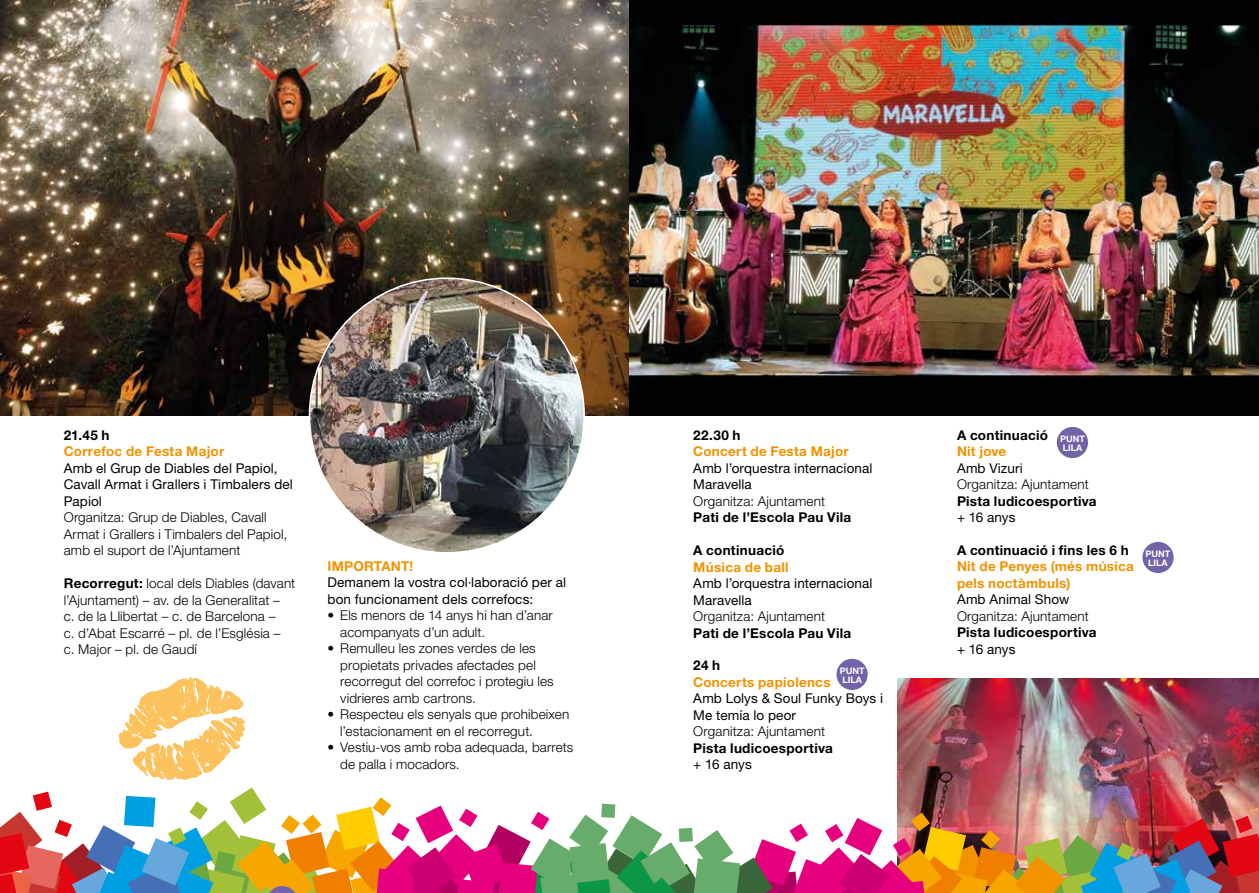
<style>
.page{position:relative;width:1259px;height:893px;background:#fff}
.page>*{position:absolute;margin:0;border:0;box-sizing:border-box;transform-origin:0 0}
.t1{font:300 13.5px/16.5px "Helvetica Neue LT Std";letter-spacing:.01em;color:#000}
.t2{font:13.5px/16.5px "Helvetica Neue LT Std";letter-spacing:.01em;color:#000}
.t3{font:700 13.5px "Helvetica Neue LT Std";letter-spacing:.02em;color:#000}
.t4{font:700 13.5px/16.5px "Helvetica Neue LT Std";letter-spacing:.02em;color:#f39200}
.t5{font:700 9px/9px "Helvetica Neue LT Std";color:#fff}
.s1{font-weight:700}
</style>
<div class="page">
<img style="left:897px;top:678px;width:362px;height:109px">
<div style="left:836px;top:659px;width:31px;height:31px;background:#7263a9;border-radius:50%"></div>
<div style="left:1056px;top:427px;width:32px;height:31px;background:#7263a9;border-radius:50%"></div>
<div style="left:1142px;top:542px;width:31px;height:31px;background:#7263a9;border-radius:50%"></div>
<img style="left:0;top:0;width:1259px;height:416px">
<img style="left:309px;top:278px;width:275px;height:275px;border-radius:137px">
<img style="left:0;top:787px;width:1259px;height:106px">
<svg style="left:119px;top:677px;width:127px;height:103px"></svg>
<p class="t3" style="left:64px;top:426px;width:47px">21.45 h</p>
<p class="t4" style="left:64px;top:443px;width:162px">Correfoc de Festa Major</p>
<p class="t2" style="left:64px;top:459px;width:231px">Amb el Grup de Diables del Papiol,<br>Cavall Armat i Grallers i Timbalers del<br>Papiol</p>
<p class="t1" style="left:64px;top:509px;width:225px">Organitza: Grup de Diables, Cavall<br>Armat i Grallers i Timbalers del Papiol, amb el suport de l’Ajuntament</p>
<p class="t1" style="left:64px;top:575px;width:233px"><span class="s1">Recorregut:</span> local dels Diables (davant l’Ajuntament) – av. de la Generalitat –<br>c. de la Llibertat – c. de Barcelona –<br>c. d’Abat Escarré – pl. de l’Església –<br>c. Major – pl. de Gaudí</p>
<p class="t4" style="left:327px;top:557px;width:87px">IMPORTANT!</p>
<p class="t2" style="left:327px;top:574px;width:240px">Demanem la vostra col·laboració per al bon funcionament dels correfocs:</p>
<p class="t1" style="left:340px;top:607px;width:214px;text-indent:-13px">• Els menors de 14 anys hi han d’anar acompanyats d’un adult.</p>
<p class="t1" style="left:340px;top:640px;width:215px;text-indent:-13px">• Remulleu les zones verdes de les propietats privades afectades pel recorregut del correfoc i protegiu les vidrieres amb cartrons.</p>
<p class="t1" style="left:340px;top:706px;width:231px;text-indent:-13px">• Respecteu els senyals que prohibeixen l’estacionament en el recorregut.</p>
<p class="t1" style="left:340px;top:739px;width:235px;text-indent:-13px">• Vestiu-vos amb roba adequada, barrets de palla i mocadors.</p>
<p class="t3" style="left:693px;top:426px;width:49px">22.30 h</p>
<p class="t4" style="left:693px;top:443px;width:157px">Concert de Festa Major</p>
<p class="t2" style="left:693px;top:459px;width:181px">Amb l’orquestra internacional<br>Maravella</p>
<p class="t1" style="left:693px;top:492px;width:133px">Organitza: Ajuntament</p>
<p class="t3" style="left:693px;top:509px;width:159px">Pati de l’Escola Pau Vila</p>
<p class="t3" style="left:693px;top:542px;width:92px">A continuació</p>
<p class="t4" style="left:693px;top:558px;width:97px">Música de ball</p>
<p class="t2" style="left:693px;top:575px;width:181px">Amb l’orquestra internacional<br>Maravella</p>
<p class="t1" style="left:693px;top:608px;width:133px">Organitza: Ajuntament</p>
<p class="t3" style="left:693px;top:624px;width:159px">Pati de l’Escola Pau Vila</p>
<p class="t3" style="left:693px;top:657px;width:28px">24 h</p>
<p class="t4" style="left:693px;top:673px;width:139px">Concerts papiolencs</p>
<p class="t2" style="left:693px;top:690px;width:191px">Amb Lolys &amp; Soul Funky Boys i<br>Me temía lo peor</p>
<p class="t1" style="left:693px;top:723px;width:133px">Organitza: Ajuntament</p>
<p class="t3" style="left:693px;top:740px;width:141px">Pista ludicoesportiva</p>
<p class="t2" style="left:693px;top:756px;width:60px">+ 16 anys</p>
<p class="t5" style="left:839px;top:666px;width:26px">PUNT<br>LILA</p>
<p class="t3" style="left:957px;top:426px;width:92px">A continuació</p>
<p class="t4" style="left:957px;top:443px;width:51px">Nit jove</p>
<p class="t2" style="left:957px;top:459px;width:67px">Amb Vizuri</p>
<p class="t1" style="left:957px;top:476px;width:133px">Organitza: Ajuntament</p>
<p class="t3" style="left:957px;top:492px;width:141px">Pista ludicoesportiva</p>
<p class="t2" style="left:957px;top:509px;width:60px">+ 16 anys</p>
<p class="t3" style="left:957px;top:542px;width:173px">A continuació i fins les 6 h</p>
<p class="t4" style="left:957px;top:558px;width:178px">Nit de Penyes (més música pels noctàmbuls)</p>
<p class="t2" style="left:957px;top:591px;width:114px">Amb Animal Show</p>
<p class="t1" style="left:957px;top:607px;width:133px">Organitza: Ajuntament</p>
<p class="t3" style="left:957px;top:624px;width:141px">Pista ludicoesportiva</p>
<p class="t2" style="left:957px;top:641px;width:60px">+ 16 anys</p>
<p class="t5" style="left:1060px;top:434px;width:26px">PUNT<br>LILA</p>
<p class="t5" style="left:1145px;top:549px;width:26px">PUNT<br>LILA</p>
</div>
